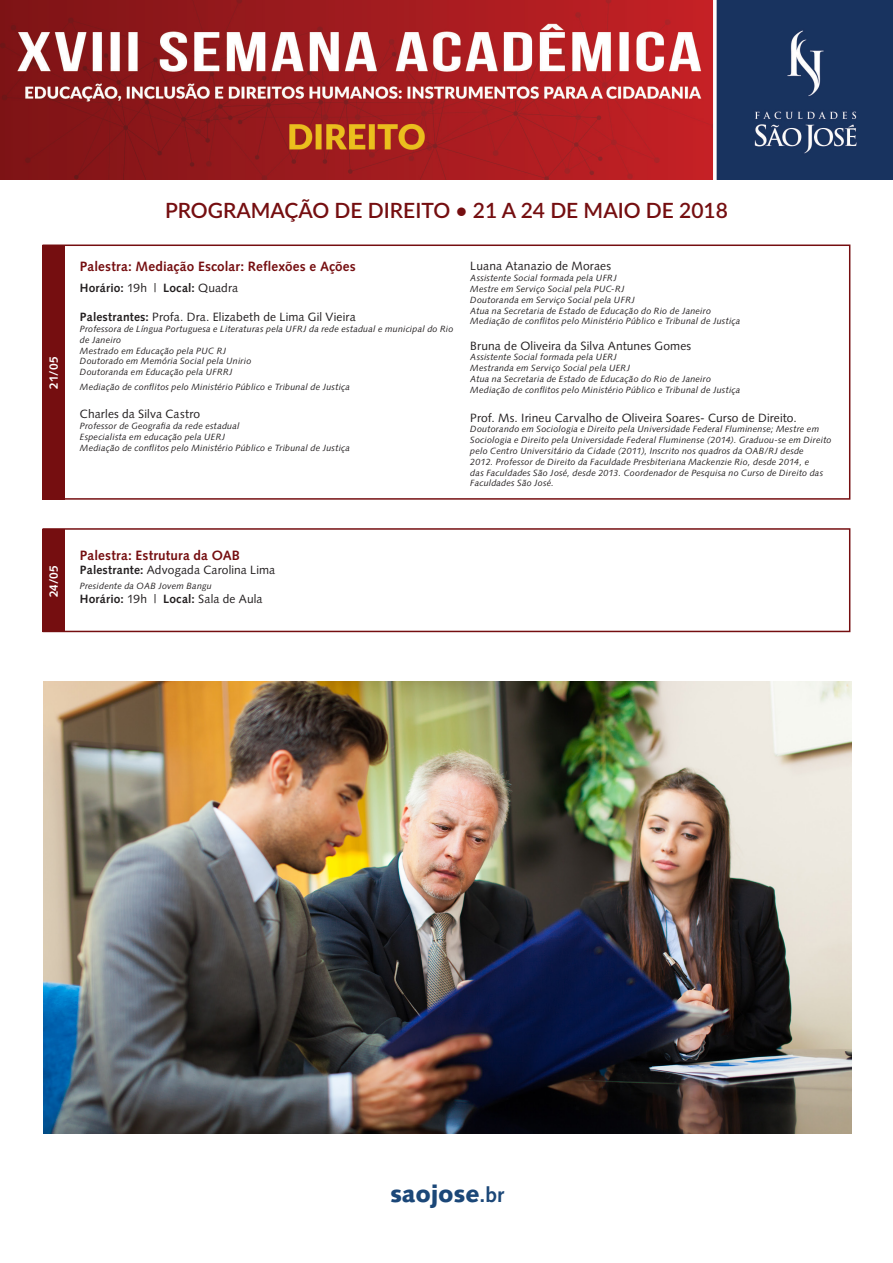
<style>
.page{position:relative;width:893px;height:1263px;background:#fff}
.page>*{position:absolute;margin:0;border:0;box-sizing:border-box;transform-origin:0 0}
.t1{font:900 24px "Syntax LT Std";color:#1b4778}
.t2{font:600 21px "Lato";color:#750e10}
.t3{font:700 13.5px "Syntax LT Std";letter-spacing:.01em;color:#750e10}
.t4{font:12px "Syntax LT Std";letter-spacing:.01em;color:#231f20}
.t5{font:700 12px "Syntax LT Std";letter-spacing:.02em;color:#231f20}
.t6{font:700 12px "Syntax LT Std";letter-spacing:.015em;color:#fff}
.t7{font:italic 9px/10.8px "Syntax LT Std";letter-spacing:.02em;color:#231f20}
.s1{font-weight:400}
.s2{font-weight:700}
.s3{font-weight:700;font-size:21px}
</style>
<div class="page">
<img style="left:1px;top:0;width:891px;height:179px">
<img style="left:43px;top:682px;width:808px;height:452px">
<div style="left:43px;top:245px;width:22px;height:255px;background:#750e10"></div>
<div style="left:43px;top:530px;width:22px;height:102px;background:#750e10"></div>
<div style="left:43px;top:244px;width:807px;height:256px;border:2px solid #750e10"></div>
<div style="left:43px;top:528px;width:807px;height:104px;border:2px solid #750e10"></div>
<p class="t6" style="left:47px;top:389px;width:33px;rotate:-90deg">21/05</p>
<p class="t2" style="left:165px;top:195px;width:564px">PROGRAMAÇÃO DE DIREITO • 21 A 24 DE MAIO DE 2018</p>
<p class="t3" style="left:80px;top:259px;width:277px">Palestra: Mediação Escolar: Reflexões e Ações</p>
<p class="t5" style="left:80px;top:281px;width:160px">Horário: <span class="s1">19h |</span> Local: <span class="s1">Quadra</span></p>
<p class="t4" style="left:80px;top:310px;width:277px"><span class="s2">Palestrantes:</span> Profa. Dra. Elizabeth de Lima Gil Vieira</p>
<p class="t7" style="left:80px;top:323px;width:375px">Professora de Língua Portuguesa e Literaturas pela UFRJ da rede estadual e municipal do Rio de Janeiro</p>
<p class="t7" style="left:80px;top:345px;width:148px">Mestrado em Educação pela PUC RJ</p>
<p class="t7" style="left:80px;top:356px;width:173px">Doutorado em Memória Social pela Unirio</p>
<p class="t7" style="left:80px;top:367px;width:154px">Doutoranda em Educação pela UFRRJ</p>
<p class="t7" style="left:80px;top:381px;width:272px">Mediação de conflitos pelo Ministério Público e Tribunal de Justiça</p>
<p class="t4" style="left:80px;top:407px;width:122px">Charles da Silva Castro</p>
<p class="t7" style="left:80px;top:421px;width:161px">Professor de Geografia da rede estadual</p>
<p class="t7" style="left:80px;top:431px;width:147px">Especialista em educação pela UERJ</p>
<p class="t7" style="left:80px;top:442px;width:272px">Mediação de conflitos pelo Ministério Público e Tribunal de Justiça</p>
<p class="t4" style="left:470px;top:259px;width:142px">Luana Atanazio de Moraes</p>
<p class="t7" style="left:470px;top:273px;width:148px">Assistente Social formada pela UFRJ</p>
<p class="t7" style="left:470px;top:283px;width:156px">Mestre em Serviço Social pela PUC-RJ</p>
<p class="t7" style="left:470px;top:294px;width:166px">Doutoranda em Serviço Social pela UFRJ</p>
<p class="t7" style="left:470px;top:305px;width:242px">Atua na Secretaria de Estado de Educação do Rio de Janeiro</p>
<p class="t7" style="left:470px;top:316px;width:272px">Mediação de conflitos pelo Ministério Público e Tribunal de Justiça</p>
<p class="t4" style="left:470px;top:338px;width:222px">Bruna de Oliveira da Silva Antunes Gomes</p>
<p class="t7" style="left:470px;top:352px;width:148px">Assistente Social formada pela UERJ</p>
<p class="t7" style="left:470px;top:363px;width:161px">Mestranda em Serviço Social pela UERJ</p>
<p class="t7" style="left:470px;top:373px;width:242px">Atua na Secretaria de Estado de Educação do Rio de Janeiro</p>
<p class="t7" style="left:470px;top:384px;width:272px">Mediação de conflitos pelo Ministério Público e Tribunal de Justiça</p>
<p class="t4" style="left:470px;top:410px;width:328px">Prof. Ms. Irineu Carvalho de Oliveira Soares- Curso de Direito.</p>
<p class="t7" style="left:470px;top:424px;width:363px">Doutorando em Sociologia e Direito pela Universidade Federal Fluminense; Mestre em Sociologia e Direito pela Universidade Federal Fluminense (2014). Graduou-se em Direito pelo Centro Universitário da Cidade (2011), Inscrito nos quadros da OAB/RJ desde<br>2012. Professor de Direito da Faculdade Presbiteriana Mackenzie Rio, desde 2014, e<br>das Faculdades São José, desde 2013. Coordenador de Pesquisa no Curso de Direito das Faculdades São José.</p>
<p class="t6" style="left:47px;top:597px;width:34px;rotate:-90deg">24/05</p>
<p class="t3" style="left:80px;top:548px;width:162px">Palestra: Estrutura da OAB</p>
<p class="t4" style="left:80px;top:563px;width:197px"><span class="s2">Palestrante:</span> Advogada Carolina Lima</p>
<p class="t7" style="left:80px;top:580px;width:133px">Presidente da OAB Jovem Bangu</p>
<p class="t5" style="left:80px;top:592px;width:184px">Horário: <span class="s1">19h |</span> Local: <span class="s1">Sala de Aula</span></p>
<p class="t1" style="left:390px;top:1179px;width:115px">saojose<span class="s3">.br</span></p>
</div>
